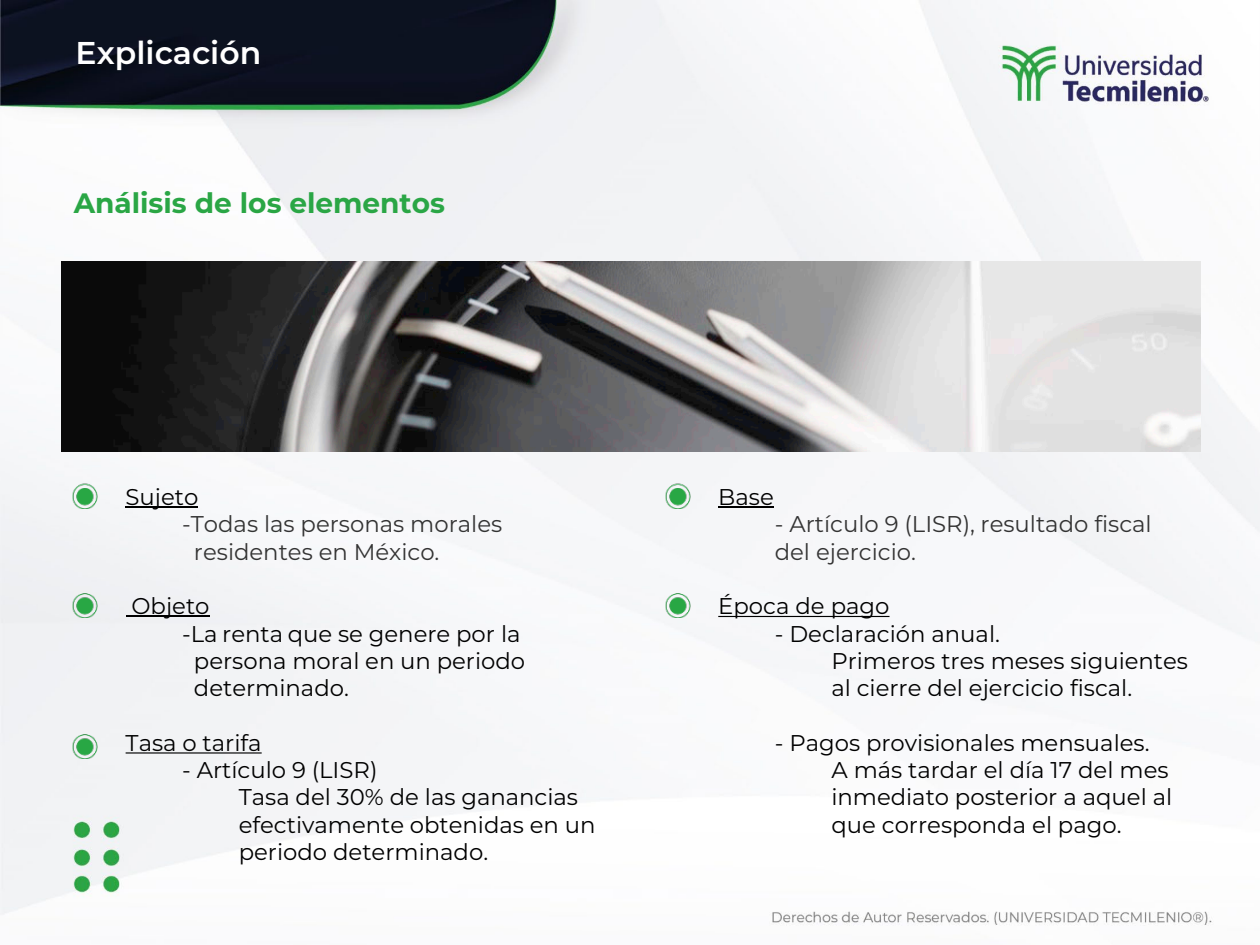
<style>
.page{position:relative;width:1260px;height:945px;background:#fff}
.page>*{position:absolute;margin:0;border:0;box-sizing:border-box;transform-origin:0 0}
.t1{font:600 31.5px "Montserrat";color:#fff}
.t2{font:700 28px "Montserrat";color:#2aa645}
.t3{font:22.75px/27.3px "Montserrat";color:#000}
.t4{font:22.75px/27.3px "Montserrat";color:#333}
</style>
<div class="page">
<img style="left:0;top:0;width:1260px;height:926px">
<img style="left:61px;top:261px;width:1140px;height:191px">
<hr style="left:126px;top:507px;width:72px;height:1px;background:#000">
<hr style="left:126px;top:616px;width:84px;height:1px;background:#000">
<svg style="left:126px;top:752px;width:136px;height:2px"></svg>
<img style="left:32px;top:462px;width:81px;height:46px">
<img style="left:32px;top:571px;width:81px;height:47px">
<img style="left:32px;top:712px;width:81px;height:47px">
<hr style="left:718px;top:507px;width:56px;height:1px;background:#000">
<svg style="left:718px;top:616px;width:172px;height:1px"></svg>
<img style="left:624px;top:462px;width:81px;height:46px">
<img style="left:624px;top:571px;width:81px;height:47px">
<h1 class="t1" style="left:76px;top:31px;width:187px">Explicación</h1>
<p class="t2" style="left:74px;top:183px;width:373px">Análisis de los elementos</p>
<p class="t3" style="left:126px;top:483px;width:74px">Sujeto</p>
<p class="t4" style="left:182px;top:510px;width:322px">-Todas las personas morales</p>
<p class="t4" style="left:194px;top:537px;width:247px">residentes en México.</p>
<p class="t3" style="left:131px;top:592px;width:80px">Objeto</p>
<p class="t3" style="left:182px;top:619px;width:340px">-La renta que se genere por la</p>
<p class="t3" style="left:194px;top:646px;width:333px">persona moral en un periodo</p>
<p class="t3" style="left:194px;top:674px;width:156px">determinado.</p>
<p class="t3" style="left:126px;top:728px;width:138px">Tasa o tarifa</p>
<p class="t3" style="left:182px;top:756px;width:197px">- Artículo 9 (LISR)</p>
<p class="t3" style="left:239px;top:783px;width:358px">Tasa del 30% de las ganancias efectivamente obtenidas en un periodo determinado.</p>
<p class="t3" style="left:718px;top:483px;width:57px">Base</p>
<p class="t4" style="left:775px;top:510px;width:379px">- Artículo 9 (LISR), resultado fiscal del ejercicio.</p>
<p class="t3" style="left:718px;top:592px;width:173px">Época de pago</p>
<p class="t3" style="left:775px;top:619px;width:227px">- Declaración anual.</p>
<p class="t3" style="left:831px;top:646px;width:358px">Primeros tres meses siguientes al cierre del ejercicio fiscal.</p>
<p class="t3" style="left:775px;top:728px;width:376px">- Pagos provisionales mensuales.</p>
<p class="t3" style="left:831px;top:755px;width:342px">A más tardar el día 17 del mes inmediato posterior a aquel al que corresponda el pago.</p>
</div>
